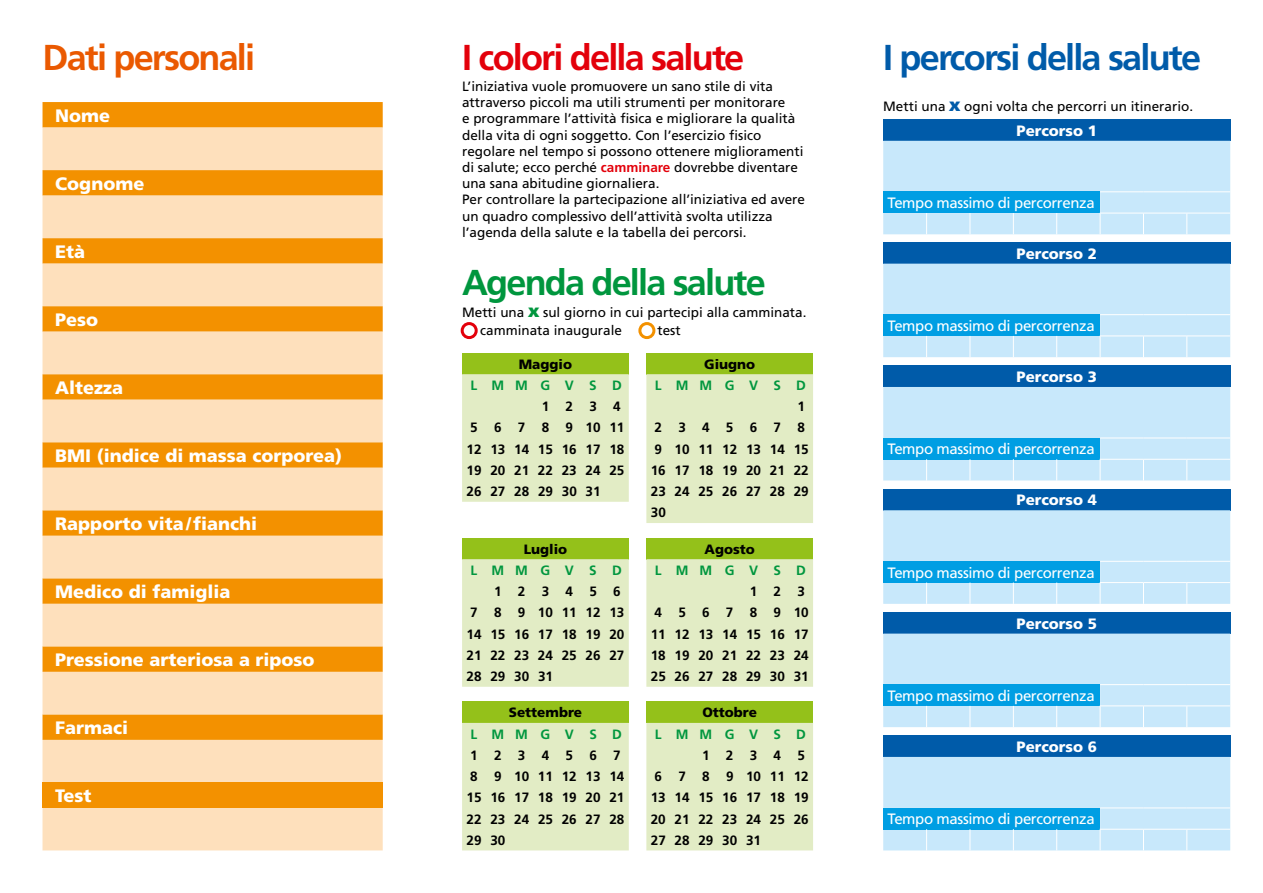
<style>
.page{position:relative;width:1263px;height:893px;background:#fff}
.page>*{position:absolute;margin:0;border:0;box-sizing:border-box;transform-origin:0 0}
.t1{font:700 36px "Frutiger LT Std";letter-spacing:-.05em;color:#005ba9}
.t2{font:700 36px "Frutiger LT Std";letter-spacing:-.05em;color:#e3000b}
.t3{font:700 36px "Frutiger LT Std";letter-spacing:-.05em;color:#00963e}
.t4{font:700 36px "Frutiger LT Std";letter-spacing:-.05em;color:#ea5901}
.t5{font:900 18px "Frutiger LT Std";color:#fff}
.t6{font:15px "Frutiger LT Std";letter-spacing:-.025em;color:#fff}
.t7{font:900 15px "Frutiger LT Std";color:#fff}
.t8{font:13.5px/16.2px "Frutiger LT Std";color:#000}
.t9{font:700 13.5px/21.3px "Frutiger LT Std";color:#000}
.t10{font:700 13.5px "Frutiger LT Std";letter-spacing:1.055em;color:#00963e}
.t11{font:900 13.5px "Frutiger LT Std";color:#000}
.s1{font-weight:700;color:#e3000b}
.s2{font-weight:900;color:#005ba9}
.s3{font-weight:900;color:#00963e}
</style>
<div class="page">
<svg style="left:43px;top:102px;width:340px;height:26px;background:#f39306"></svg>
<svg style="left:43px;top:128px;width:340px;height:722px;background:#fac67f"></svg>
<div style="left:43px;top:782px;width:340px;height:26px;background:#f39100"></div>
<div style="left:462px;top:353px;width:167px;height:21px;background:#94c11a"></div>
<div style="left:462px;top:374px;width:167px;height:128px;background:#e2ecc5"></div>
<div style="left:646px;top:353px;width:167px;height:21px;background:#94c11a"></div>
<div style="left:646px;top:374px;width:167px;height:149px;background:#e2ecc5"></div>
<div style="left:462px;top:538px;width:167px;height:21px;background:#94c11a"></div>
<div style="left:462px;top:559px;width:167px;height:128px;background:#e2ecc5"></div>
<div style="left:883px;top:366px;width:347px;height:21px;background:#005ba9"></div>
<svg style="left:883px;top:387px;width:347px;height:93px;background:#aaddf7"></svg>
<hr style="left:1100px;top:438px;width:43px;height:1px;background:#fff">
<hr style="left:1143px;top:438px;width:44px;height:1px;background:#fff">
<hr style="left:1187px;top:438px;width:43px;height:1px;background:#fff">
<hr style="left:1100px;top:459px;width:43px;height:1px;background:#fff">
<hr style="left:1143px;top:459px;width:44px;height:1px;background:#fff">
<hr style="left:1187px;top:459px;width:43px;height:1px;background:#fff">
<div style="left:883px;top:612px;width:347px;height:22px;background:#005ba9"></div>
<svg style="left:883px;top:634px;width:347px;height:93px;background:#aaddf7"></svg>
<hr style="left:1100px;top:684px;width:43px;height:1px;background:#fff">
<hr style="left:1143px;top:684px;width:44px;height:1px;background:#fff">
<hr style="left:1187px;top:684px;width:43px;height:1px;background:#fff">
<hr style="left:1100px;top:705px;width:43px;height:1px;background:#fff">
<hr style="left:1143px;top:705px;width:44px;height:1px;background:#fff">
<hr style="left:1187px;top:705px;width:43px;height:1px;background:#fff">
<div style="left:883px;top:242px;width:347px;height:22px;background:#005ba9"></div>
<svg style="left:883px;top:264px;width:347px;height:93px;background:#aaddf7"></svg>
<hr style="left:1100px;top:314px;width:43px;height:1px;background:#fff">
<hr style="left:1143px;top:314px;width:44px;height:1px;background:#fff">
<hr style="left:1187px;top:314px;width:43px;height:1px;background:#fff">
<hr style="left:1100px;top:336px;width:43px;height:1px;background:#fff">
<hr style="left:1143px;top:336px;width:44px;height:1px;background:#fff">
<hr style="left:1187px;top:336px;width:43px;height:1px;background:#fff">
<div style="left:883px;top:120px;width:347px;height:21px;background:#005ba9"></div>
<svg style="left:883px;top:141px;width:347px;height:93px;background:#aaddf7"></svg>
<hr style="left:1100px;top:191px;width:43px;height:1px;background:#fff">
<hr style="left:1143px;top:191px;width:44px;height:1px;background:#fff">
<hr style="left:1187px;top:191px;width:43px;height:1px;background:#fff">
<hr style="left:1100px;top:213px;width:43px;height:1px;background:#fff">
<hr style="left:1143px;top:213px;width:44px;height:1px;background:#fff">
<hr style="left:1187px;top:213px;width:43px;height:1px;background:#fff">
<div style="left:883px;top:489px;width:347px;height:21px;background:#005ba9"></div>
<svg style="left:883px;top:510px;width:347px;height:94px;background:#aadcf7"></svg>
<hr style="left:1100px;top:561px;width:43px;height:1px;background:#fff">
<hr style="left:1143px;top:561px;width:44px;height:1px;background:#fff">
<hr style="left:1187px;top:561px;width:43px;height:1px;background:#fff">
<hr style="left:1100px;top:582px;width:43px;height:1px;background:#fff">
<hr style="left:1143px;top:582px;width:44px;height:1px;background:#fff">
<hr style="left:1187px;top:582px;width:43px;height:1px;background:#fff">
<div style="left:883px;top:736px;width:347px;height:21px;background:#005ba9"></div>
<svg style="left:883px;top:757px;width:347px;height:93px;background:#aaddf7"></svg>
<hr style="left:1100px;top:807px;width:43px;height:1px;background:#fff">
<hr style="left:1143px;top:807px;width:44px;height:1px;background:#fff">
<hr style="left:1187px;top:807px;width:43px;height:1px;background:#fff">
<hr style="left:1100px;top:829px;width:43px;height:1px;background:#fff">
<hr style="left:1143px;top:829px;width:44px;height:1px;background:#fff">
<hr style="left:1187px;top:829px;width:43px;height:1px;background:#fff">
<div style="left:461px;top:322px;width:17px;height:17px;border:3px solid #e3000b;border-radius:50%"></div>
<div style="left:638px;top:322px;width:17px;height:17px;border:3px solid #f39100;border-radius:50%"></div>
<div style="left:646px;top:538px;width:167px;height:21px;background:#94c11a"></div>
<div style="left:646px;top:559px;width:167px;height:128px;background:#e2ecc5"></div>
<div style="left:462px;top:702px;width:167px;height:21px;background:#94c11a"></div>
<div style="left:462px;top:723px;width:167px;height:127px;background:#e2ecc5"></div>
<div style="left:646px;top:702px;width:167px;height:21px;background:#94c11a"></div>
<div style="left:646px;top:723px;width:167px;height:127px;background:#e2ecc5"></div>
<h1 class="t4" style="left:43px;top:36px;width:214px">Dati personali</h1>
<h1 class="t1" style="left:883px;top:36px;width:319px">I percorsi della salute</h1>
<h2 class="t5" style="left:55px;top:104px;width:57px">Nome</h2>
<h1 class="t2" style="left:462px;top:36px;width:284px">I colori della salute</h1>
<p class="t8" style="left:462px;top:78px;width:344px">L’iniziativa vuole promuovere un sano stile di vita attraverso piccoli ma utili strumenti per monitorare<br>e programmare l’attività fisica e migliorare la qualità della vita di ogni soggetto. Con l’esercizio fisico regolare nel tempo si possono ottenere miglioramenti di salute; ecco perché <span class="s1">camminare</span> dovrebbe diventare una sana abitudine giornaliera.<br>Per controllare la partecipazione all’iniziativa ed avere un quadro complessivo dell’attività svolta utilizza l’agenda della salute e la tabella dei percorsi.</p>
<p class="t8" style="left:883px;top:99px;width:311px">Metti una <span class="s2">X</span> ogni volta che percorri un itinerario.</p>
<p class="t7" style="left:1017px;top:121px;width:82px">Percorso 1</p>
<h2 class="t5" style="left:55px;top:172px;width:91px">Cognome</h2>
<p class="t6" style="left:887px;top:194px;width:209px">Tempo massimo di percorrenza</p>
<h2 class="t5" style="left:55px;top:240px;width:31px">Età</h2>
<h2 class="t5" style="left:55px;top:309px;width:45px">Peso</h2>
<h2 class="t5" style="left:55px;top:377px;width:70px">Altezza</h2>
<h2 class="t5" style="left:55px;top:445px;width:288px">BMI (indice di massa corporea)</h2>
<h2 class="t5" style="left:55px;top:513px;width:203px">Rapporto vita / fianchi</h2>
<h2 class="t5" style="left:55px;top:581px;width:177px">Medico di famiglia</h2>
<h2 class="t5" style="left:55px;top:649px;width:261px">Pressione arteriosa a riposo</h2>
<h2 class="t5" style="left:55px;top:717px;width:75px">Farmaci</h2>
<h2 class="t5" style="left:55px;top:785px;width:38px">Test</h2>
<h1 class="t3" style="left:462px;top:261px;width:305px">Agenda della salute</h1>
<p class="t8" style="left:462px;top:305px;width:346px">Metti una <span class="s3">X</span> sul giorno in cui partecipi alla camminata.</p>
<p class="t8" style="left:480px;top:322px;width:143px">camminata inaugurale</p>
<p class="t8" style="left:657px;top:322px;width:25px">test</p>
<p class="t11" style="left:519px;top:356px;width:55px">Maggio</p>
<p class="t10" style="left:471px;top:377px;width:153px">LMMGVSD</p>
<p class="t9" style="left:466px;top:396px;width:159px;text-indent:75px">1234<br>5 6 7 8 91011<br>12 13 14 15 16 17 18<br>19 20 21 22 23 24 25<br>26 27 28 29 30 31</p>
<p class="t11" style="left:524px;top:541px;width:45px">Luglio</p>
<p class="t10" style="left:471px;top:562px;width:153px">LMMGVSD</p>
<p class="t9" style="left:466px;top:581px;width:159px;text-indent:28px">123456<br>7 8 9 10111213<br>14 15 16 17 18 19 20<br>21 22 23 24 25 26 27<br>28 29 30 31</p>
<p class="t11" style="left:509px;top:704px;width:75px">Settembre</p>
<p class="t10" style="left:471px;top:726px;width:153px">LMMGVSD</p>
<p class="t9" style="left:466px;top:745px;width:159px">1234567<br>8 9 1011121314<br>15 16 17 18 19 20 21<br>22 23 24 25 26 27 28<br>29 30</p>
<p class="t11" style="left:704px;top:356px;width:53px">Giugno</p>
<p class="t10" style="left:655px;top:377px;width:153px">LMMGVSD</p>
<p class="t9" style="left:651px;top:396px;width:159px;text-indent:147px">1<br>2345678<br>9 10 11 12 13 14 15<br>16 17 18 19 20 21 22<br>23 24 25 26 27 28 29<br>30</p>
<p class="t11" style="left:704px;top:541px;width:52px">Agosto</p>
<p class="t10" style="left:655px;top:562px;width:153px">LMMGVSD</p>
<p class="t9" style="left:651px;top:581px;width:159px;text-indent:99px">123<br>45678910<br>11 12 13 14 15 16 17<br>18 19 20 21 22 23 24<br>25 26 27 28 29 30 31</p>
<p class="t11" style="left:702px;top:704px;width:56px">Ottobre</p>
<p class="t10" style="left:655px;top:726px;width:153px">LMMGVSD</p>
<p class="t9" style="left:651px;top:745px;width:159px;text-indent:51px">12345<br>6 7 8 9 101112<br>13 14 15 16 17 18 19<br>20 21 22 23 24 25 26<br>27 28 29 30 31</p>
<p class="t7" style="left:1017px;top:244px;width:82px">Percorso 2</p>
<p class="t6" style="left:887px;top:317px;width:209px">Tempo massimo di percorrenza</p>
<p class="t7" style="left:1017px;top:368px;width:82px">Percorso 3</p>
<p class="t6" style="left:887px;top:440px;width:209px">Tempo massimo di percorrenza</p>
<p class="t7" style="left:1017px;top:491px;width:82px">Percorso 4</p>
<p class="t6" style="left:887px;top:563px;width:209px">Tempo massimo di percorrenza</p>
<p class="t7" style="left:1017px;top:614px;width:82px">Percorso 5</p>
<p class="t6" style="left:887px;top:687px;width:209px">Tempo massimo di percorrenza</p>
<p class="t7" style="left:1017px;top:738px;width:82px">Percorso 6</p>
<p class="t6" style="left:887px;top:810px;width:209px">Tempo massimo di percorrenza</p>
</div>
